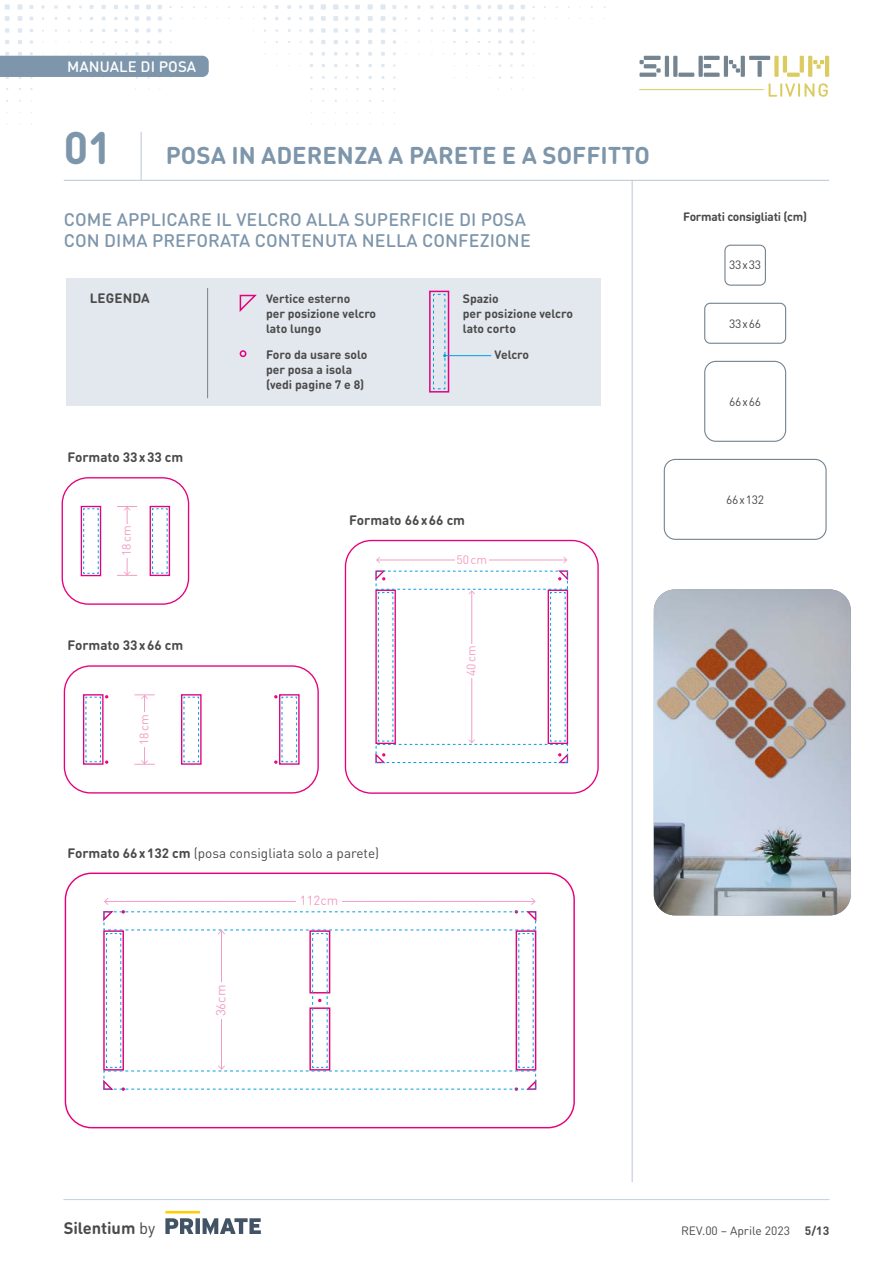
<style>
.page{position:relative;width:893px;height:1263px;background:#fff}
.page>*{position:absolute;margin:0;border:0;box-sizing:border-box;transform-origin:0 0}
.t1{font:700 24px "FFDIN Round Pro";color:#7e96ab}
.t2{font:500 18px/21px "FFDIN Round Pro";letter-spacing:.005em;color:#7e96ab}
.t3{font:700 16.5px "FFDIN Round Pro";letter-spacing:-.005em;color:#4a4a49}
.t4{font:500 15px "FFDIN Round Pro";letter-spacing:.005em;color:#fff}
.t5{font:700 13.5px "FFDIN Round Pro";color:#4a4a49}
.t6{font:13.5px "FFDIN Round Pro";color:#4a4a49}
.t7{font:13.05px "FFDIN Round Pro";color:#f39fc5}
.t8{font:12.3px "FFDIN Round Pro";color:#f39fc5}
.t9{font:700 12.15px/14.9px "FFDIN Round Pro";color:#4a4a49}
.t10{font:12.15px "FFDIN Round Pro";color:#f39fc5}
.t11{font:12px "FFDIN Round Pro";color:#4a4a49}
.t12{font:700 12px "FFDIN Round Pro";letter-spacing:-.02em;color:#4a4a49}
.s1{font-size:45px}
.s2{font-weight:700}
.s3{font-weight:400}
</style>
<div class="page">
<div style="left:66px;top:278px;width:535px;height:127px;background:#e3e8ee"></div>
<div style="left:724px;top:245px;width:42px;height:41px;border:1px solid #748490;border-radius:6px"></div>
<div style="left:704px;top:361px;width:82px;height:81px;border:1px solid #748490;border-radius:11px"></div>
<div style="left:704px;top:303px;width:82px;height:41px;border:1px solid #748490;border-radius:6px"></div>
<div style="left:664px;top:459px;width:163px;height:81px;border:1px solid #748490;border-radius:11px"></div>
<img style="left:654px;top:589px;width:197px;height:326px">
<svg style="left:239px;top:294px;width:18px;height:18px"></svg>
<div style="left:240px;top:350px;width:6px;height:7px;border:2px solid #e6007e;border-radius:50%"></div>
<hr style="left:207px;top:288px;width:1px;height:110px;background:#7f7e7e">
<div style="left:429px;top:291px;width:20px;height:102px;border:2px solid #e6007e"></div>
<hr style="left:445px;top:355px;width:46px;height:1px;background:#009fe3">
<svg style="left:433px;top:294px;width:13px;height:96px"></svg>
<div style="left:62px;top:477px;width:127px;height:128px;border:1px solid #e6007d;border-radius:26px"></div>
<svg style="left:83px;top:508px;width:16px;height:66px"></svg>
<div style="left:81px;top:506px;width:20px;height:70px;border:1px solid #e6007d"></div>
<svg style="left:152px;top:508px;width:16px;height:66px"></svg>
<div style="left:150px;top:506px;width:20px;height:70px;border:1px solid #e6007d"></div>
<hr style="left:127px;top:507px;width:1px;height:68px;background:#f39fc5">
<div style="left:121px;top:524px;width:13px;height:34px;background:#fff"></div>
<svg style="left:117px;top:506px;width:20px;height:5px"></svg>
<svg style="left:117px;top:571px;width:20px;height:5px"></svg>
<svg style="left:558px;top:753px;width:11px;height:11px"></svg>
<div style="left:345px;top:540px;width:254px;height:254px;border:1px solid #e6007d;border-radius:26px"></div>
<svg style="left:378px;top:592px;width:16px;height:150px"></svg>
<div style="left:375px;top:590px;width:21px;height:154px;border:1px solid #e6007d"></div>
<svg style="left:375px;top:570px;width:11px;height:11px"></svg>
<svg style="left:556px;top:570px;width:13px;height:11px"></svg>
<svg style="left:375px;top:753px;width:11px;height:11px"></svg>
<svg style="left:550px;top:592px;width:16px;height:150px"></svg>
<div style="left:548px;top:590px;width:20px;height:154px;border:1px solid #e6007d"></div>
<div style="left:376px;top:744px;width:192px;height:19px;border:1px dashed #009fe3"></div>
<hr style="left:471px;top:591px;width:1px;height:151px;background:#f39fc5">
<svg style="left:468px;top:739px;width:7px;height:4px"></svg>
<svg style="left:468px;top:590px;width:7px;height:4px"></svg>
<div style="left:465px;top:644px;width:13px;height:34px;background:#fff"></div>
<hr style="left:377px;top:560px;width:190px;height:1px;background:#f39fc5">
<svg style="left:376px;top:557px;width:4px;height:6px"></svg>
<svg style="left:563px;top:557px;width:4px;height:6px"></svg>
<div style="left:455px;top:553px;width:34px;height:14px;background:#fff"></div>
<div style="left:64px;top:665px;width:255px;height:128px;border:1px solid #e6007d;border-radius:26px"></div>
<svg style="left:183px;top:696px;width:16px;height:66px"></svg>
<div style="left:181px;top:694px;width:21px;height:71px;border:1px solid #e6007d"></div>
<div style="left:83px;top:694px;width:21px;height:71px;border:1px solid #e6007d"></div>
<svg style="left:85px;top:695px;width:23px;height:69px"></svg>
<svg style="left:274px;top:695px;width:23px;height:69px"></svg>
<hr style="left:144px;top:696px;width:1px;height:67px;background:#f39fc5">
<svg style="left:135px;top:694px;width:19px;height:5px"></svg>
<svg style="left:135px;top:760px;width:19px;height:5px"></svg>
<div style="left:138px;top:712px;width:13px;height:35px;background:#fff"></div>
<div style="left:309px;top:930px;width:21px;height:63px;border:1px solid #e6007d"></div>
<div style="left:309px;top:1007px;width:21px;height:63px;border:1px solid #e6007d"></div>
<svg style="left:106px;top:933px;width:16px;height:135px"></svg>
<div style="left:103px;top:930px;width:21px;height:140px;border:1px solid #e6007d"></div>
<div style="left:65px;top:872px;width:510px;height:256px;border:1px solid #e6007d;border-radius:26px"></div>
<svg style="left:526px;top:1079px;width:11px;height:11px"></svg>
<svg style="left:103px;top:1079px;width:12px;height:11px"></svg>
<svg style="left:518px;top:933px;width:16px;height:135px"></svg>
<div style="left:516px;top:930px;width:20px;height:140px;border:1px solid #e6007d"></div>
<svg style="left:312px;top:933px;width:16px;height:135px"></svg>
<hr style="left:221px;top:931px;width:1px;height:138px;background:#f39fc5">
<svg style="left:218px;top:1065px;width:7px;height:5px"></svg>
<svg style="left:218px;top:930px;width:7px;height:4px"></svg>
<div style="left:214px;top:982px;width:15px;height:37px;background:#fff"></div>
<hr style="left:105px;top:901px;width:430px;height:1px;background:#f39fc5">
<svg style="left:103px;top:898px;width:11px;height:25px"></svg>
<svg style="left:526px;top:898px;width:11px;height:23px"></svg>
<div style="left:296px;top:894px;width:46px;height:14px;background:#fff"></div>
<svg style="left:0;top:4px;width:606px;height:121px"></svg>
<hr style="left:64px;top:1199px;width:765px;height:1px;background:#c2d0e3">
<hr style="left:165px;top:1211px;width:35px;height:2px;background:#ffcd00">
<svg style="left:165px;top:1218px;width:96px;height:17px"></svg>
<div style="left:0;top:56px;width:209px;height:21px;background:#7e96ab"></div>
<svg style="left:639px;top:56px;width:190px;height:21px"></svg>
<hr style="left:639px;top:89px;width:125px;height:1px;background:#dccb61">
<svg style="left:769px;top:83px;width:59px;height:14px"></svg>
<hr style="left:64px;top:180px;width:765px;height:1px;background:#bcc7d3">
<hr style="left:632px;top:180px;width:1px;height:1002px;background:#bcc7d3">
<hr style="left:141px;top:132px;width:1px;height:48px;background:#bcc7d3">
<p class="t4" style="left:67px;top:56px;width:131px">MANUALE DI POSA</p>
<h1 class="t1" style="left:64px;top:138px;width:588px"><span class="s1">01</span> POSA IN ADERENZA A PARETE E A SOFFITTO</h1>
<h2 class="t2" style="left:64px;top:208px;width:468px">COME APPLICARE IL VELCRO ALLA SUPERFICIE DI POSA<br>CON DIMA PREFORATA CONTENUTA NELLA CONFEZIONE</h2>
<p class="t12" style="left:683px;top:208px;width:125px">Formati consigliati (cm)</p>
<p class="t5" style="left:90px;top:288px;width:61px">LEGENDA</p>
<p class="t5" style="left:67px;top:448px;width:117px">Formato 33x33 cm</p>
<p class="t10" style="left:118px;top:556px;width:32px;rotate:-90deg">18 cm</p>
<p class="t5" style="left:67px;top:636px;width:117px">Formato 33x66 cm</p>
<p class="t8" style="left:136px;top:745px;width:32px;rotate:-90deg">18 cm</p>
<p class="t9" style="left:266px;top:291px;width:112px">Vertice esterno<br>per posizione velcro lato lungo</p>
<p class="t9" style="left:266px;top:347px;width:103px">Foro da usare solo per posa a isola (vedi pagine 7 e 8)</p>
<p class="t9" style="left:463px;top:291px;width:112px">Spazio<br>per posizione velcro lato corto</p>
<p class="t9" style="left:495px;top:347px;width:36px">Velcro</p>
<p class="t5" style="left:349px;top:511px;width:117px">Formato 66x66 cm</p>
<p class="t10" style="left:456px;top:551px;width:32px">50 cm</p>
<p class="t10" style="left:463px;top:676px;width:32px;rotate:-90deg">40 cm</p>
<p class="t6" style="left:68px;top:844px;width:313px"><span class="s2">Formato 66x132 cm</span> (posa consigliata solo a parete)</p>
<p class="t7" style="left:212px;top:1016px;width:33px;rotate:-90deg">36cm</p>
<p class="t7" style="left:300px;top:892px;width:40px">112cm</p>
<p class="t11" style="left:729px;top:257px;width:33px">33x33</p>
<p class="t11" style="left:729px;top:315px;width:33px">33x66</p>
<p class="t11" style="left:729px;top:393px;width:33px">66x66</p>
<p class="t11" style="left:726px;top:491px;width:39px">66x132</p>
<h3 class="t3" style="left:64px;top:1216px;width:93px">Silentium <span class="s3">by</span></h3>
<p class="t11" style="left:681px;top:1222px;width:150px">REV.00 – Aprile 2023 <span class="s2">5/13</span></p>
</div>
